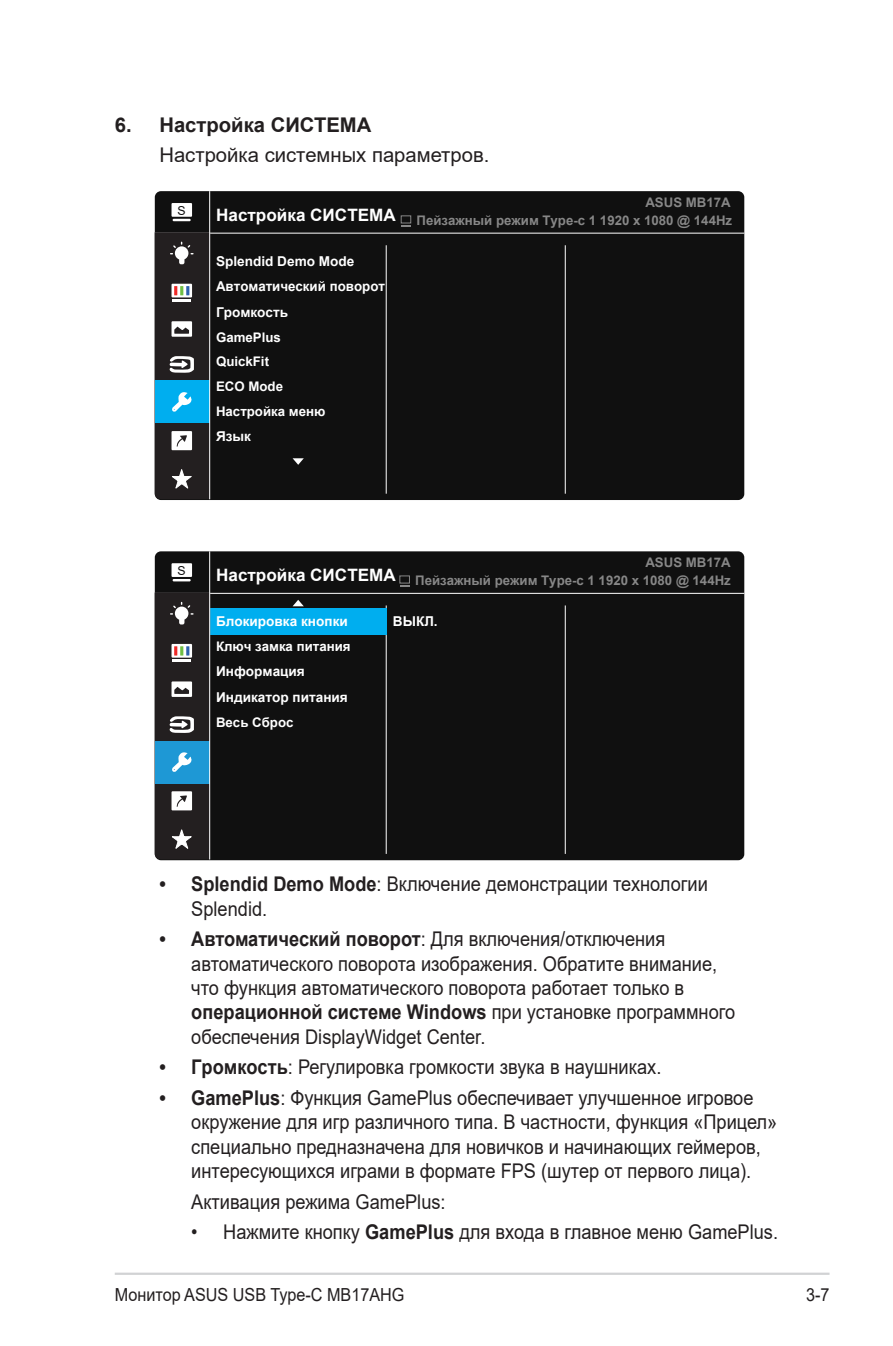
<style>
.page{position:relative;width:893px;height:1346px;background:#fff}
.page>*{position:absolute;margin:0;border:0;box-sizing:border-box;transform-origin:0 0}
.Body_Text_Indent{font:20.25px/24.3px "Arial";color:#231f20;scale:.9 1}
.Body_Text_Indent-2{font:20.25px "Arial";color:#231f20}
.Bulleted_Text_Indent{font:20.25px "Arial";color:#231f20;scale:.9 1}
.OSD_Item{font:700 20.25px "Arial";color:#231f20}
.t1{font:18px "Arial";color:#231f20;scale:.9 1}
.t2{font:700 17.1px "Arial";color:#fff}
.t3{font:700 13.5px/25.4px "Arial";color:#fff}
.t4{font:700 13.28px/25.4px "Arial";color:#fff}
.t5{font:12.15px "Arial";color:#101010}
.s1{font-weight:700}
</style>
<div class="page">
<hr style="left:115px;top:1272px;width:714px;height:3px;background:#d1d2d4">
<div style="left:155px;top:191px;width:589px;height:309px;background:#101010;border-radius:6px"></div>
<hr style="left:155px;top:233px;width:589px;height:1px;background:#fff">
<hr style="left:386px;top:245px;width:1px;height:249px;background:#fff">
<hr style="left:565px;top:245px;width:1px;height:249px;background:#fff">
<div style="left:172px;top:203px;width:20px;height:14px;background:#fff"></div>
<svg style="left:173px;top:219px;width:18px;height:2px"></svg>
<hr style="left:209px;top:191px;width:1px;height:308px;background:#fff">
<svg style="left:155px;top:232px;width:55px;height:267px;background:#39505a"></svg>
<svg style="left:293px;top:458px;width:11px;height:7px"></svg>
<div style="left:155px;top:551px;width:589px;height:309px;background:#101010;border-radius:6px"></div>
<hr style="left:155px;top:593px;width:589px;height:1px;background:#fff">
<hr style="left:386px;top:605px;width:1px;height:249px;background:#fff">
<hr style="left:565px;top:605px;width:1px;height:249px;background:#fff">
<div style="left:210px;top:609px;width:176px;height:26px;background:#00aeef"></div>
<div style="left:172px;top:563px;width:20px;height:14px;background:#fff"></div>
<svg style="left:173px;top:579px;width:18px;height:2px"></svg>
<hr style="left:209px;top:551px;width:1px;height:308px;background:#fff">
<svg style="left:155px;top:592px;width:55px;height:267px;background:#3d4c56"></svg>
<svg style="left:293px;top:600px;width:11px;height:6px"></svg>
<svg style="left:401px;top:225px;width:10px;height:2px"></svg>
<svg style="left:400px;top:585px;width:9px;height:2px"></svg>
<p class="OSD_Item" style="left:115px;top:110px;width:258px">6. Настройка СИСТЕМА</p>
<p class="Body_Text_Indent-2" style="left:159px;top:141px;width:332px">Настройка системных параметров.</p>
<p class="t5" style="left:177px;top:202px;width:10px">S</p>
<p class="t2" style="left:216px;top:203px;width:181px">Настройка СИСТЕМА</p>
<p class="t3" style="left:216px;top:248px;width:170px">Splendid Demo Mode<br>Автоматический поворот</p>
<p class="t4" style="left:216px;top:325px;width:66px">GamePlus</p>
<p class="t3" style="left:216px;top:299px;width:74px">Гpoмкocть</p>
<p class="t4" style="left:216px;top:348px;width:111px">QuickFit<br>ECO Mode<br>Настройка меню</p>
<p class="t3" style="left:216px;top:424px;width:36px">Язык</p>
<p class="t4" style="left:645px;top:190px;width:87px">ASUS MB17A</p>
<p class="t4" style="left:416px;top:208px;width:317px">Пейзажный режим Type-c 1 1920 x 1080 @ 144Hz</p>
<p class="t5" style="left:177px;top:562px;width:10px">S</p>
<p class="t2" style="left:216px;top:563px;width:181px">Настройка СИСТЕМА</p>
<p class="t4" style="left:645px;top:550px;width:87px">ASUS MB17A</p>
<p class="t4" style="left:415px;top:568px;width:317px">Пейзажный режим Type-c 1 1920 x 1080 @ 144Hz</p>
<p class="t3" style="left:216px;top:608px;width:133px">Блокировка кнопки</p>
<p class="t4" style="left:216px;top:634px;width:136px">Ключ замка питания</p>
<p class="t3" style="left:216px;top:659px;width:90px">Информация</p>
<p class="t3" style="left:216px;top:684px;width:133px">Индикатор питания</p>
<p class="t4" style="left:216px;top:710px;width:79px">Весь Сброс</p>
<p class="t3" style="left:393px;top:608px;width:46px">ВЫКЛ.</p>
<p class="Body_Text_Indent" style="left:191px;top:872px;width:576px;text-indent:-32px"><span class="s1">• Splendid Demo Mode</span>: Bключение демонстрации технологии<br>Splendid.</p>
<p class="Body_Text_Indent" style="left:191px;top:927px;width:606px;text-indent:-32px"><span class="s1">• Автоматический поворот</span>: Для включения/отключения автоматического поворота изображения. Обратите внимание, что функция автоматического поворота работает только в <span class="s1">операционной системе Windows</span> при установке программного обеспечения DisplayWidget Center.</p>
<p class="Body_Text_Indent" style="left:159px;top:1055px;width:559px"><span class="s1">• Гpoмкocть</span>: Регулировка громкости звука в наушниках.</p>
<p class="Body_Text_Indent" style="left:191px;top:1085px;width:653px;text-indent:-32px"><span class="s1">• GamePlus</span>: Функция GamePlus обеспечивает улучшенное игровое окружение для игр различного типа. В частности, функция «Прицел» специально предназначена для новичков и начинающих геймеров, интересующихся играми в формате FPS (шутер от первого лица).</p>
<p class="Bulleted_Text_Indent" style="left:191px;top:1187px;width:284px">Активация режима GamePlus:</p>
<p class="Body_Text_Indent" style="left:191px;top:1220px;width:654px">• Нажмите кнопку <span class="s1">GamePlus</span> для входа в главное меню GamePlus.</p>
<p class="t1" style="left:115px;top:1282px;width:324px">Монитор ASUS USB Type-C MB17AHG</p>
<p class="t1" style="left:806px;top:1282px;width:28px">3-7</p>
</div>
